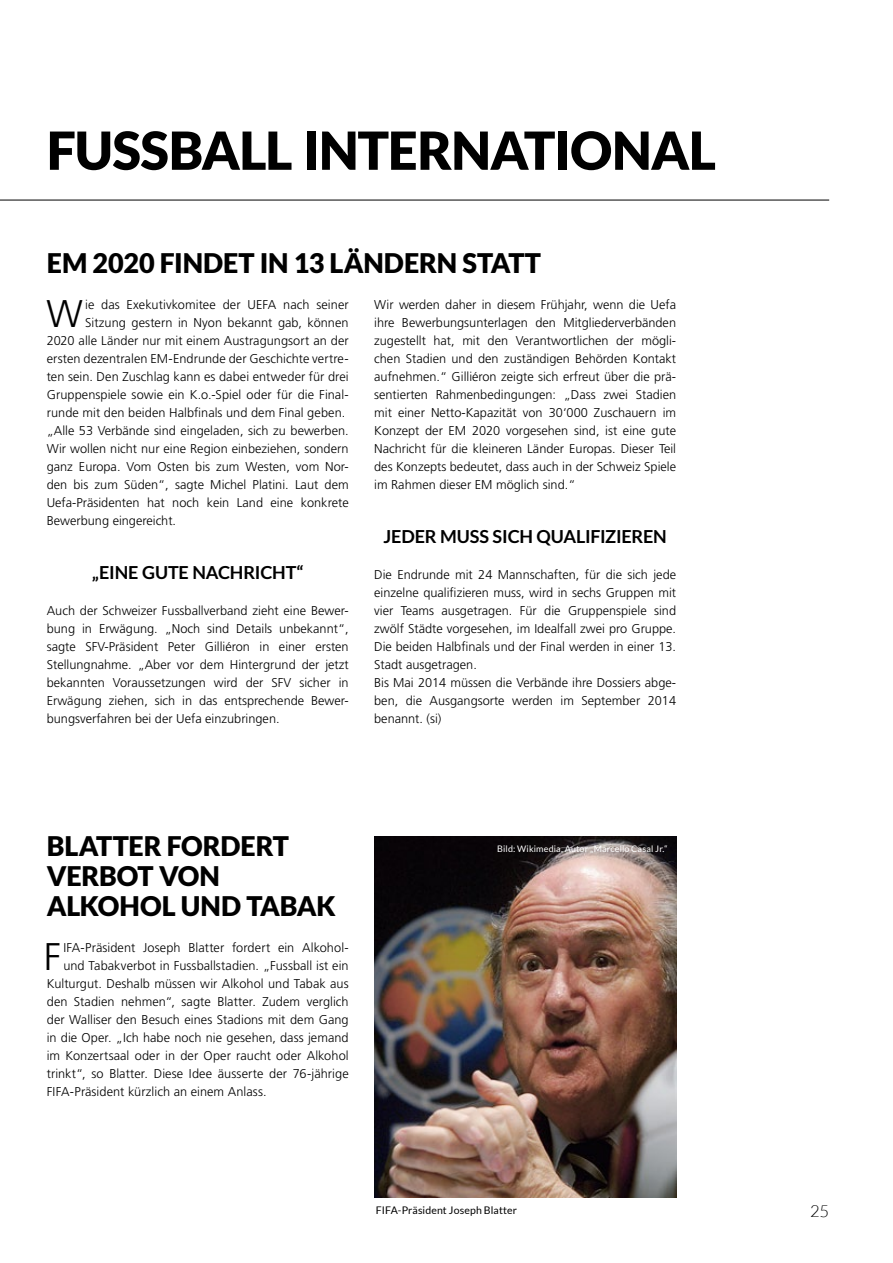
<style>
.page{position:relative;width:893px;height:1263px;background:#fff}
.page>*{position:absolute;margin:0;border:0;box-sizing:border-box;transform-origin:0 0}
.t1{font:900 52.5px "Lato";letter-spacing:-.015em;color:#000}
.t2{font:300 38.55px "Frutiger LT";color:#000}
.t3{font:900 27px/30px "Lato";letter-spacing:-.005em;color:#000}
.t4{font:700 18px "Lato";letter-spacing:-.01em;color:#000}
.t5{font:300 16.5px "Lato";color:#000}
.t6{font:300 12.75px/18px "Frutiger";color:#000;text-align:justify}
.t7{font:300 12.75px/18px "Frutiger LT";letter-spacing:.005em;color:#000;text-align:right}
.t8{font:10.5px "Lato";letter-spacing:.01em;color:#000}
.t9{font:9px "Lato";letter-spacing:.015em;color:#fff}
</style>
<div class="page">
<hr style="left:0;top:200px;width:829px;height:1px;background:#000">
<img style="left:374px;top:836px;width:302px;height:361px">
<h1 class="t1" style="left:47px;top:120px;width:61px">FUSSB</h1>
<h1 class="t1" style="left:201px;top:120px;width:516px">ALL INTERNATIONAL</h1>
<h3 class="t3" style="left:47px;top:247px;width:130px">EM 2020 FINDET</h3>
<h3 class="t3" style="left:260px;top:247px;width:123px">IN 13 LÄNDERN</h3>
<h3 class="t3" style="left:462px;top:247px;width:32px">STATT</h3>
<h2 class="t2" style="left:46px;top:292px;width:38px">W</h2>
<p class="t6" style="left:374px;top:296px;width:303px">Wir werden daher in diesem Frühjahr, wenn die Uefa ihre Bewerbungsunterlagen den Mitgliederverbänden zugestellt hat, mit den Verantwortlichen der mögli&shy;chen Stadien und den zuständigen Behörden Kontakt aufnehmen.“ Gilliéron zeigte sich erfreut über die prä&shy;sentierten Rahmenbedingungen: „Dass zwei Stadien mit einer Netto-Kapazität von 30‘000 Zuschauern im Konzept der EM 2020 vorgesehen sind, ist eine gute Nachricht für die kleineren Länder Europas. Dieser Teil des Konzepts bedeutet, dass auch in der Schweiz Spiele im Rahmen dieser EM möglich sind.“</p>
<h3 class="t4" style="left:383px;top:526px;width:285px">JEDER MUSS SICH QUALIFIZI EREN</h3>
<p class="t6" style="left:374px;top:566px;width:303px;text-align:left">Die Endrunde mit 24 Mannschaften, für die sich jede einzelne qualifizieren muss, wird in sechs Gruppen mit vier Teams ausgetragen. Für die Gruppenspiele sind zwölf Städte vorgesehen, im Idealfall zwei pro Gruppe.<br>Die beiden Halbfinals und der Final werden in einer 13.<br>Stadt ausgetragen.<br>Bis Mai 2014 müssen die Verbände ihre Dossiers abge&shy;ben, die Ausgangsorte werden im September 2014 benannt. (si)</p>
<p class="t7" style="left:47px;top:296px;width:303px">ie das Exekutivkomitee der UEFA nach seiner Sitzung gestern in Nyon bekannt gab, können<br>2020 alle Länder nur mit einem Austragungsort an der ersten dezentralen EM-Endrunde der Geschichte vertre&shy;ten sein. Den Zuschlag kann es dabei entweder für drei Gruppenspiele sowie ein K.o.-Spiel oder für die Final&shy;runde mit den beiden Halbfinals und dem Final geben.</p>
<p class="t6" style="left:47px;top:422px;width:303px">„Alle 53 Verbände sind eingeladen, sich zu bewerben.<br>Wir wollen nicht nur eine Region einbeziehen, sondern ganz Europa. Vom Osten bis zum Westen, vom Nor&shy;den bis zum Süden“, sagte Michel Platini. Laut dem Uefa-Präsidenten hat noch kein Land eine konkrete Bewerbung eingereicht.</p>
<h3 class="t4" style="left:92px;top:562px;width:213px">„EI NE GUTE NACHRI CHT“</h3>
<p class="t6" style="left:47px;top:602px;width:303px">Auch der Schweizer Fussballverband zieht eine Bewer&shy;bung in Erwägung. „Noch sind Details unbekannt“, sagte SFV-Präsident Peter Gilliéron in einer ersten Stellungnahme. „Aber vor dem Hintergrund der jetzt bekannten Voraussetzungen wird der SFV sicher in Erwägung ziehen, sich in das entsprechende Bewer&shy;bungsverfahren bei der Uefa einzubringen.</p>
<h3 class="t3" style="left:47px;top:831px;width:18px">BLATTER</h3>
<h3 class="t3" style="left:167px;top:831px;width:19px">FORDERT</h3>
<h3 class="t3" style="left:47px;top:861px;width:19px">VER</h3>
<h3 class="t3" style="left:47px;top:861px;width:152px;text-indent:52px">BOT VON<br>ALKOHOL</h3>
<h3 class="t3" style="left:181px;top:891px;width:156px">UND TABAK</h3>
<h2 class="t2" style="left:44px;top:935px;width:19px">F</h2>
<p class="t7" style="left:63px;top:939px;width:287px">IFA-Präsident Joseph Blatter fordert ein Alkohol-</p>
<p class="t7" style="left:63px;top:957px;width:287px">und Tabakverbot in Fussballstadien. „Fussball ist ein</p>
<p class="t7" style="left:47px;top:975px;width:303px">Kulturgut. Deshalb müssen wir Alkohol und Tabak aus</p>
<p class="t7" style="left:47px;top:993px;width:303px">den Stadien nehmen“, sagte Blatter. Zudem verglich</p>
<p class="t7" style="left:47px;top:1011px;width:303px">der Walliser den Besuch eines Stadions mit dem Gang</p>
<p class="t7" style="left:47px;top:1029px;width:303px">in die Oper. „Ich habe noch nie gesehen, dass jemand</p>
<p class="t7" style="left:47px;top:1047px;width:303px">im Konzertsaal oder in der Oper raucht oder Alkohol</p>
<p class="t7" style="left:47px;top:1065px;width:303px">trinkt“, so Blatter. Diese Idee äusserte der 76-jährige</p>
<p class="t7" style="left:47px;top:1083px;width:221px">FIFA-Präsident kürzlich an einem Anlass.</p>
<p class="t9" style="left:497px;top:843px;width:172px">Bild: Wikimedia, Autor „Marcello Casal Jr.“</p>
<p class="t8" style="left:376px;top:1204px;width:143px">FIFA-Präsident Joseph Blatter</p>
<p class="t5" style="left:810px;top:1202px;width:21px">25</p>
</div>
